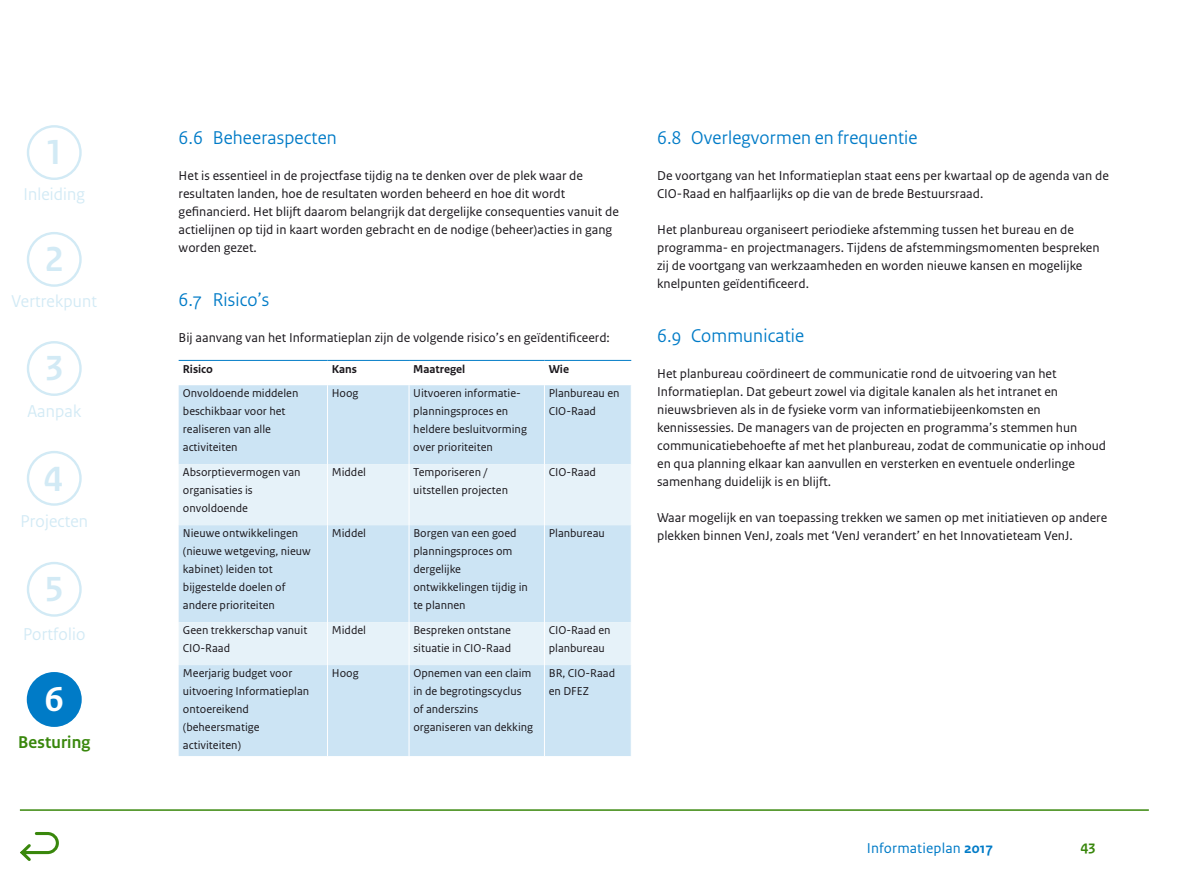
<style>
.page{position:relative;width:1191px;height:893px;background:#fff}
.page>*{position:absolute;margin:0;border:0;box-sizing:border-box;transform-origin:0 0}
.t1{font:700 36.75px "Rijksoverheid Sans Heading";color:#d2eaf5}
.t2{font:700 36.75px "Rijksoverheid Sans Heading";color:#fff}
.t3{font:19.5px "Rijksoverheid Sans Heading";letter-spacing:.01em;color:#007bc7}
.t4{font:18px "Rijksoverheid Sans Heading";letter-spacing:.01em;color:#d2eaf5}
.t5{font:700 18px "Rijksoverheid Sans Heading";letter-spacing:.01em;color:#39870c}
.t6{font:15px "Rijksoverheid Sans Text";letter-spacing:.01em;color:#007bc7}
.t7{font:700 15px "Rijksoverheid Sans Text";color:#39870c}
.t8{font:13.5px/18px "Rijksoverheid Sans Text";color:#1a171c}
.t9{font:12px/18px "Rijksoverheid Sans Text";color:#1a171c}
.t10{font:700 12px "Rijksoverheid Sans Text";color:#1a171c}
.s1{font-weight:700}
</style>
<div class="page">
<hr style="left:20px;top:809px;width:1128px;height:2px;background:#39870c">
<div style="left:27px;top:232px;width:55px;height:55px;border:2px solid #d2eaf5;border-radius:50%"></div>
<div style="left:27px;top:125px;width:55px;height:55px;border:2px solid #d2eaf5;border-radius:50%"></div>
<div style="left:27px;top:341px;width:55px;height:55px;border:2px solid #d2eaf5;border-radius:50%"></div>
<div style="left:27px;top:562px;width:55px;height:55px;border:2px solid #d2eaf5;border-radius:50%"></div>
<div style="left:27px;top:451px;width:55px;height:55px;border:2px solid #d2eaf5;border-radius:50%"></div>
<svg style="left:20px;top:832px;width:39px;height:29px"></svg>
<div style="left:179px;top:385px;width:452px;height:371px;background:#cce4f4"></div>
<svg style="left:179px;top:464px;width:452px;height:201px;background:#d9ebf6"></svg>
<hr style="left:327px;top:385px;width:1px;height:79px;background:#fff">
<hr style="left:409px;top:385px;width:1px;height:79px;background:#fff">
<hr style="left:544px;top:385px;width:1px;height:79px;background:#fff">
<hr style="left:327px;top:464px;width:1px;height:61px;background:#fff">
<hr style="left:409px;top:464px;width:1px;height:61px;background:#fff">
<hr style="left:544px;top:464px;width:1px;height:61px;background:#fff">
<hr style="left:327px;top:525px;width:1px;height:97px;background:#fff">
<hr style="left:409px;top:525px;width:1px;height:97px;background:#fff">
<hr style="left:544px;top:525px;width:1px;height:97px;background:#fff">
<hr style="left:327px;top:622px;width:1px;height:43px;background:#fff">
<hr style="left:409px;top:622px;width:1px;height:43px;background:#fff">
<hr style="left:544px;top:622px;width:1px;height:43px;background:#fff">
<hr style="left:327px;top:665px;width:1px;height:91px;background:#fff">
<hr style="left:409px;top:665px;width:1px;height:91px;background:#fff">
<hr style="left:544px;top:665px;width:1px;height:91px;background:#fff">
<hr style="left:179px;top:360px;width:148px;height:1px;background:#007bc7">
<hr style="left:327px;top:360px;width:82px;height:1px;background:#007bc7">
<hr style="left:409px;top:360px;width:135px;height:1px;background:#007bc7">
<hr style="left:544px;top:360px;width:87px;height:1px;background:#007bc7">
<div style="left:28px;top:673px;width:52px;height:53px;background:#007bc7;border-radius:50%"></div>
<div style="left:27px;top:672px;width:55px;height:55px;border:2px solid #007bc7;border-radius:50%"></div>
<h1 class="t1" style="left:45px;top:132px;width:20px">1</h1>
<h3 class="t4" style="left:23px;top:184px;width:63px">Inleiding</h3>
<h1 class="t1" style="left:45px;top:238px;width:20px">2</h1>
<h3 class="t4" style="left:12px;top:291px;width:87px">Vertrekpunt</h3>
<h1 class="t1" style="left:45px;top:347px;width:20px">3</h1>
<h3 class="t4" style="left:27px;top:401px;width:55px">Aanpak</h3>
<h1 class="t1" style="left:44px;top:458px;width:20px">4</h1>
<h3 class="t4" style="left:20px;top:511px;width:69px">Projecten</h3>
<h1 class="t1" style="left:45px;top:568px;width:20px">5</h1>
<h3 class="t4" style="left:23px;top:624px;width:64px">Portfolio</h3>
<h1 class="t2" style="left:45px;top:678px;width:20px">6</h1>
<h3 class="t5" style="left:18px;top:732px;width:74px">Besturing</h3>
<h2 class="t3" style="left:179px;top:126px;width:160px">6.6 Beheeraspecten</h2>
<p class="t8" style="left:179px;top:167px;width:442px">Het is essentieel in de projectfase tijdig na te denken over de plek waar de resultaten landen, hoe de resultaten worden beheerd en hoe dit wordt gefinancierd. Het blijft daarom belangrijk dat dergelijke consequenties vanuit de actielijnen op tijd in kaart worden gebracht en de nodige (beheer)acties in gang worden gezet.</p>
<h2 class="t3" style="left:179px;top:288px;width:92px">6.7 Risico’s</h2>
<p class="t8" style="left:179px;top:329px;width:433px">Bij aanvang van het Informatieplan zijn de volgende risico’s en geïdentificeerd:</p>
<p class="t10" style="left:183px;top:362px;width:32px">Risico</p>
<p class="t10" style="left:332px;top:362px;width:27px">Kans</p>
<p class="t10" style="left:413px;top:362px;width:54px">Maatregel</p>
<p class="t10" style="left:549px;top:362px;width:22px">Wie</p>
<p class="t9" style="left:183px;top:384px;width:117px">Onvoldoende middelen beschikbaar voor het realiseren van alle activiteiten</p>
<p class="t9" style="left:332px;top:384px;width:28px">Hoog</p>
<p class="t9" style="left:413px;top:384px;width:115px">Uitvoeren informatie&shy;planningsproces en heldere besluitvorming over prioriteiten</p>
<p class="t9" style="left:549px;top:384px;width:72px">Planbureau en<br>CIO-Raad</p>
<p class="t9" style="left:183px;top:463px;width:119px">Absorptievermogen van organisaties is onvoldoende</p>
<p class="t9" style="left:332px;top:463px;width:36px">Middel</p>
<p class="t9" style="left:413px;top:463px;width:96px">Temporiseren / uitstellen projecten</p>
<p class="t9" style="left:549px;top:463px;width:49px">CIO-Raad</p>
<p class="t9" style="left:183px;top:524px;width:129px">Nieuwe ontwikkelingen (nieuwe wetgeving, nieuw kabinet) leiden tot bijgestelde doelen of andere prioriteiten</p>
<p class="t9" style="left:332px;top:524px;width:36px">Middel</p>
<p class="t9" style="left:413px;top:524px;width:116px">Borgen van een goed planningsproces om dergelijke ontwikkelingen tijdig in te plannen</p>
<p class="t9" style="left:549px;top:524px;width:58px">Planbureau</p>
<p class="t9" style="left:183px;top:621px;width:126px">Geen trekkerschap vanuit<br>CIO-Raad</p>
<p class="t9" style="left:332px;top:621px;width:36px">Middel</p>
<p class="t9" style="left:413px;top:621px;width:99px">Bespreken ontstane situatie in CIO-Raad</p>
<p class="t9" style="left:549px;top:621px;width:63px">CIO-Raad en planbureau</p>
<p class="t9" style="left:183px;top:664px;width:128px">Meerjarig budget voor uitvoering Informatieplan ontoereikend (beheersmatige activiteiten)</p>
<p class="t9" style="left:332px;top:664px;width:28px">Hoog</p>
<p class="t9" style="left:413px;top:664px;width:121px">Opnemen van een claim in de begrotingscyclus of anderszins organiseren van dekking</p>
<p class="t9" style="left:549px;top:664px;width:68px">BR, CIO-Raad en DFEZ</p>
<h2 class="t3" style="left:657px;top:126px;width:262px">6.8 Overlegvormen en frequentie</h2>
<p class="t8" style="left:657px;top:167px;width:453px">De voortgang van het Informatieplan staat eens per kwartaal op de agenda van de<br>CIO-Raad en halfjaarlijks op die van de brede Bestuursraad.</p>
<p class="t8" style="left:657px;top:221px;width:444px">Het planbureau organiseert periodieke afstemming tussen het bureau en de programma- en projectmanagers. Tijdens de afstemmingsmomenten bespreken zij de voortgang van werkzaamheden en worden nieuwe kansen en mogelijke knelpunten geïdentificeerd.</p>
<h2 class="t3" style="left:657px;top:324px;width:148px">6.9 Communicatie</h2>
<p class="t8" style="left:657px;top:365px;width:450px">Het planbureau coördineert de communicatie rond de uitvoering van het Informatieplan. Dat gebeurt zowel via digitale kanalen als het intranet en nieuwsbrieven als in de fysieke vorm van informatiebijeenkomsten en kennissessies. De managers van de projecten en programma’s stemmen hun communicatiebehoefte af met het planbureau, zodat de communicatie op inhoud en qua planning elkaar kan aanvullen en versterken en eventuele onderlinge samenhang duidelijk is en blijft.</p>
<p class="t8" style="left:657px;top:509px;width:451px">Waar mogelijk en van toepassing trekken we samen op met initiatieven op andere plekken binnen VenJ, zoals met ‘VenJ verandert’ en het Innovatieteam VenJ.</p>
<p class="t6" style="left:866px;top:839px;width:128px">Informatieplan <span class="s1">2017</span></p>
<p class="t7" style="left:1080px;top:838px;width:17px">43</p>
</div>
